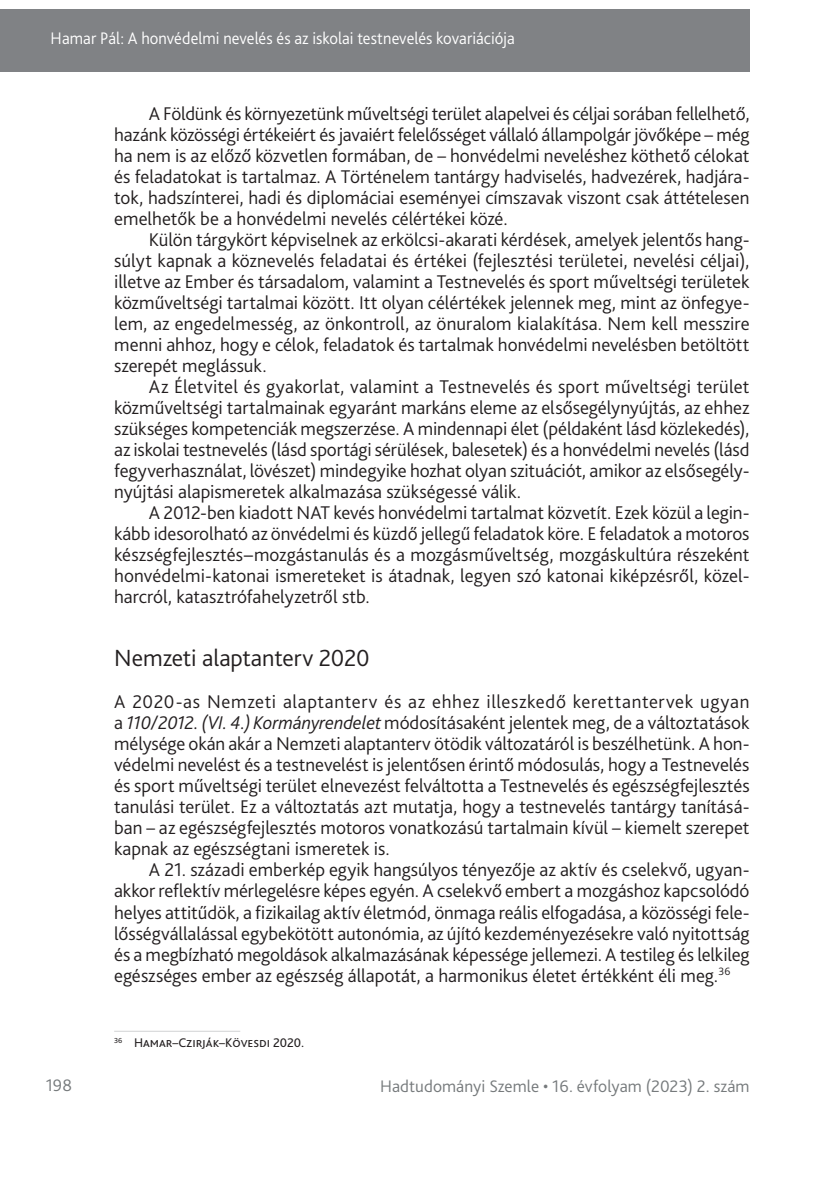
<style>
.page{position:relative;width:834px;height:1181px;background:#fff}
.page>*{position:absolute;margin:0;border:0;box-sizing:border-box;transform-origin:0 0}
._1_1_1__Head{font:300 24.5px "Bliss Pro";color:#231f20}
._1__Body{font:300 19.25px/21px "Bliss Pro";color:#231f20;text-align:justify}
._2__Body_1st_paragraph{font:300 19.25px/21px "Bliss Pro";color:#231f20;text-align:justify}
.t1{font:300 17.5px "Bliss Pro";color:#fff;scale:.95 1}
.t2{font:300 17.5px "Bliss Pro";letter-spacing:.005em;color:#767a7c}
.Lábjegyzet{font:13.12px "Bliss Pro";color:#231f20}
.s1{font-style:italic}
</style>
<div class="page">
<div style="left:0;top:9px;width:749px;height:63px;background:#808285"></div>
<hr style="left:114px;top:1031px;width:126px;height:1px;background:#d1d2d4">
<p class="t1" style="left:51px;top:27px;width:490px">Hamar Pál: A honvédelmi nevelés és az iskolai testnevelés kovariációja</p>
<p class="_1__Body" style="left:114px;top:103px;width:637px;text-indent:35px">A Földünk és környezetünk műveltségi terület alapelvei és céljai sorában fellelhető, hazánk közösségi értékeiért és javaiért felelősséget vállaló állampolgár jövőképe – még ha nem is az előző közvetlen formában, de – honvédelmi neveléshez köthető célokat és feladatokat is tartalmaz. A Történelem tantárgy hadviselés, hadvezérek, hadjára&shy;tok, hadszínterei, hadi és diplomáciai eseményei címszavak viszont csak áttételesen emelhetők be a honvédelmi nevelés célértékei közé.</p>
<p class="_1__Body" style="left:114px;top:229px;width:636px;text-indent:35px">Külön tárgykört képviselnek az erkölcsi-akarati kérdések, amelyek jelentős hang&shy;súlyt kapnak a köznevelés feladatai és értékei (fejlesztési területei, nevelési céljai), illetve az Ember és társadalom, valamint a Testnevelés és sport műveltségi területek közműveltségi tartalmai között. Itt olyan célértékek jelennek meg, mint az önfegye&shy;lem, az engedelmesség, az önkontroll, az önuralom kialakítása. Nem kell messzire menni ahhoz, hogy e célok, feladatok és tartalmak honvédelmi nevelésben betöltött szerepét meglássuk.</p>
<p class="_1__Body" style="left:114px;top:376px;width:637px;text-indent:35px">Az Életvitel és gyakorlat, valamint a Testnevelés és sport műveltségi terület közműveltségi tartalmainak egyaránt markáns eleme az elsősegélynyújtás, az ehhez szükséges kompetenciák megszerzése. A mindennapi élet (példaként lásd közlekedés), az iskolai testnevelés (lásd sportági sérülések, balesetek) és a honvédelmi nevelés (lásd fegyverhasználat, lövészet) mindegyike hozhat olyan szituációt, amikor az elsősegély&shy;nyújtási alapismeretek alkalmazása szükségessé válik.</p>
<p class="_1__Body" style="left:114px;top:502px;width:636px;text-indent:35px">A 2012-ben kiadott NAT kevés honvédelmi tartalmat közvetít. Ezek közül a legin&shy;kább idesorolható az önvédelmi és küzdő jellegű feladatok köre. E feladatok a motoros készségfejlesztés−mozgástanulás és a mozgásműveltség, mozgáskultúra részeként honvédelmi-katonai ismereteket is átadnak, legyen szó katonai kiképzésről, közel&shy;harcról, katasztrófahelyzetről stb.</p>
<p class="_1_1_1__Head" style="left:114px;top:643px;width:257px">Nemzeti alaptanterv 2020</p>
<p class="_2__Body_1st_paragraph" style="left:114px;top:691px;width:637px">A 2020-as Nemzeti alaptanterv és az ehhez illeszkedő kerettantervek ugyan a <span class="s1">110/2012.(VI. -4.) Kormányrendelet</span> módosításaként jelentek meg, de a változtatások mélysége okán akár a Nemzeti alaptanterv ötödik változatáról is beszélhetünk. A hon&shy;védelmi nevelést és a testnevelést is jelentősen érintő módosulás, hogy a Testnevelés és sport műveltségi terület elnevezést felváltotta a Testnevelés és egészségfejlesztés tanulási terület. Ez a változtatás azt mutatja, hogy a testnevelés tantárgy tanításá&shy;ban – az egészségfejlesztés motoros vonatkozású tartalmain kívül – kiemelt szerepet kapnak az egészségtani ismeretek is.</p>
<p class="_1__Body" style="left:114px;top:859px;width:636px;text-indent:35px">A 21. századi emberkép egyik hangsúlyos tényezője az aktív és cselekvő, ugyan&shy;akkor reflektív mérlegelésre képes egyén. A cselekvő embert a mozgáshoz kapcsolódó helyes attitűdök, a fizikailag aktív életmód, önmaga reális elfogadása, a közösségi fele&shy;lősségvállalással egybekötött autonómia, az újító kezdeményezésekre való nyitottság és a megbízható megoldások alkalmazásának képessége jellemezi. A testileg és lelkileg egészséges ember az egészség állapotát, a harmonikus életet értékként éli meg.<sup>36</sup></p>
<p class="Lábjegyzet" style="left:114px;top:1034px;width:192px"><sup>36</sup> Hamar–Czirják–Kövesdi 2020.</p>
<p class="t2" style="left:46px;top:1074px;width:28px">198</p>
<p class="t2" style="left:380px;top:1075px;width:371px">Hadtudományi Szemle • 16. évfolyam (2023) 2. szám</p>
</div>
